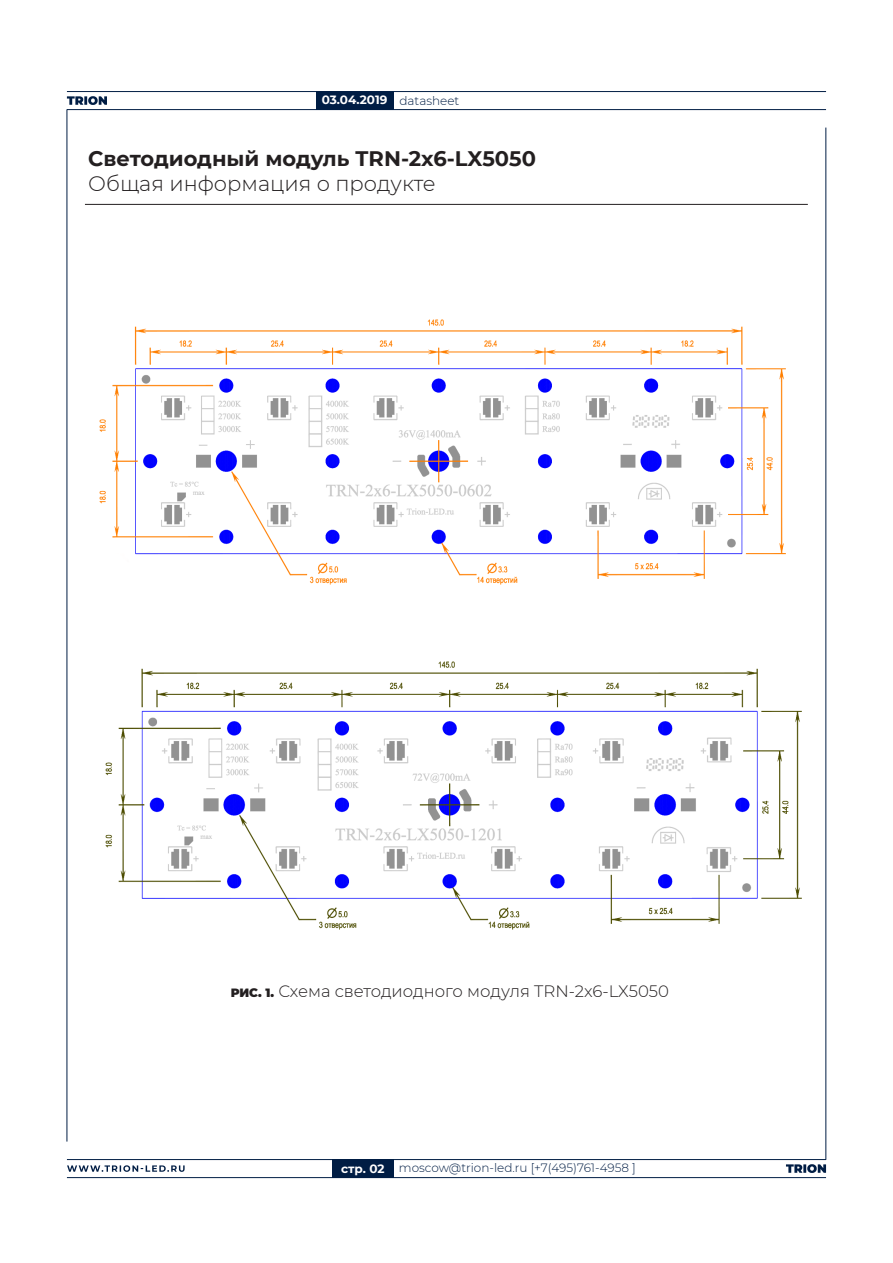
<style>
.page{position:relative;width:893px;height:1263px;background:#fff}
.page>*{position:absolute;margin:0;border:0;box-sizing:border-box;transform-origin:0 0}
.t1{font:700 21px "Montserrat";color:#231f20}
.t2{font:300 21px "Montserrat";color:#231f20}
.t3{font:300 16.5px "Montserrat";color:#231f20}
.t4{font:300 12px "Montserrat";color:#001d44}
.t5{font:700 12px "Montserrat";color:#fff}
.s1{font-weight:900;font-size:12px}
.s2{font-weight:700;color:#fff}
</style>
<div class="page">
<hr style="left:67px;top:91px;width:759px;height:1px;background:#001d44">
<hr style="left:67px;top:109px;width:759px;height:1px;background:#001d44">
<svg style="left:67px;top:96px;width:40px;height:9px"></svg>
<div style="left:316px;top:92px;width:78px;height:18px;background:#001d44"></div>
<hr style="left:67px;top:109px;width:1px;height:1032px;background:#001d44">
<hr style="left:67px;top:1159px;width:759px;height:1px;background:#001d44">
<hr style="left:67px;top:1177px;width:759px;height:1px;background:#001d44">
<hr style="left:826px;top:128px;width:1px;height:1032px;background:#001d44">
<div style="left:332px;top:1159px;width:62px;height:18px;background:#001d44"></div>
<svg style="left:786px;top:1164px;width:40px;height:9px"></svg>
<svg style="left:67px;top:1165px;width:118px;height:7px"></svg>
<hr style="left:85px;top:204px;width:723px;height:1px;background:#231f20">
<img style="left:99px;top:319px;width:687px;height:265px">
<img style="left:105px;top:661px;width:697px;height:268px">
<p class="t5" style="left:322px;top:91px;width:67px">03.04.2019</p>
<p class="t4" style="left:399px;top:93px;width:61px">datasheet</p>
<p class="t1" style="left:88px;top:143px;width:449px">Светодиодный модуль TRN-2x6-LX5050</p>
<p class="t2" style="left:88px;top:169px;width:349px">Общая информация о продукте</p>
<p class="t3" style="left:231px;top:980px;width:440px"><span class="s1">РИС. 1.</span> Схема светодиодного модуля TRN-2x6-LX5050</p>
<p class="t4" style="left:341px;top:1160px;width:296px"><span class="s2">стр. 02</span> moscow@trion-led.ru [+7(495)761-4958 ]</p>
</div>
